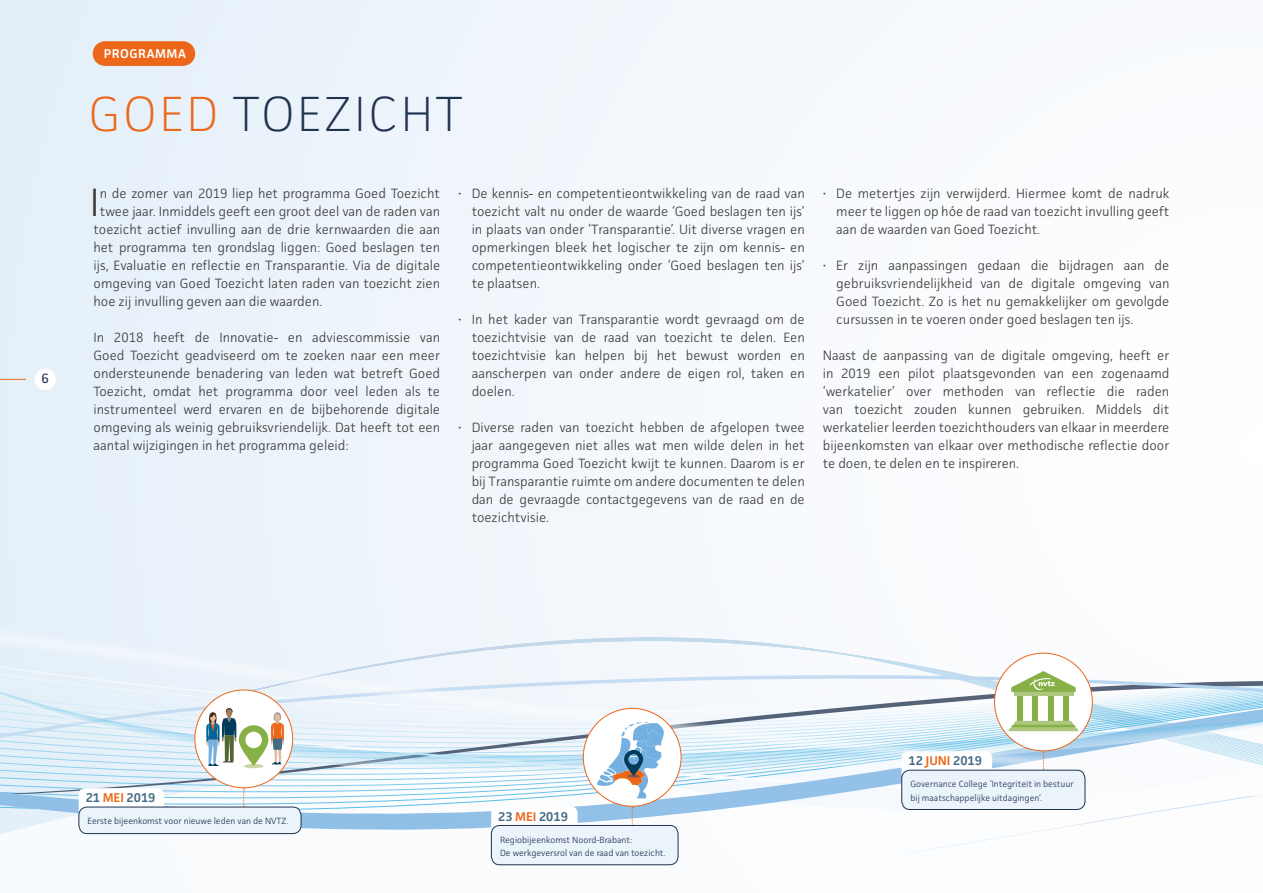
<style>
.page{position:relative;width:1263px;height:893px;background:#fff}
.page>*{position:absolute;margin:0;border:0;box-sizing:border-box;transform-origin:0 0}
.t1{font:200 49.5px "Facit";letter-spacing:.05em;color:#203350}
.t2{font:300 39.6px "Facit";color:#3c3c3b}
.t3{font:300 13.5px/18px "Facit";color:#3c3c3b;text-align:justify}
.t4{font:13.5px "Facit";color:#203350}
.t5{font:600 12.75px "Facit";color:#456a84}
.t6{font:600 12.75px "Facit";letter-spacing:.045em;color:#fff}
.t7{font:300 9px/13.5px "Facit";color:#203350}
.s1{color:#ec671a}
</style>
<div class="page">
<div style="left:0;top:0;width:1263px;height:893px;background:linear-gradient(to right,#e6f0f9,#fefeff)"></div>
<div style="left:34px;top:369px;width:22px;height:21px;background:#fff;border-radius:50%"></div>
<svg style="left:0;top:379px;width:26px;height:1px"></svg>
<svg style="left:0;top:855px;width:418px;height:38px"></svg>
<svg style="left:0;top:833px;width:418px;height:22px"></svg>
<svg style="left:0;top:490px;width:1263px;height:20px;fill:#f4f8fc"></svg>
<svg style="left:0;top:510px;width:1263px;height:25px"></svg>
<img style="left:418px;top:829px;width:845px;height:64px">
<img style="left:0;top:535px;width:1263px;height:294px">
<svg style="left:632px;top:807px;width:1px;height:18px"></svg>
<svg style="left:491px;top:806px;width:100px;height:25px"></svg>
<div style="left:491px;top:825px;width:187px;height:40px;background:#ebf3fb;border-radius:8px"></div>
<div style="left:491px;top:825px;width:187px;height:40px;border:1px solid #203350;border-radius:8px"></div>
<div style="left:583px;top:708px;width:98px;height:98px;background:#fff;border-radius:50%"></div>
<svg style="left:1043px;top:752px;width:1px;height:18px"></svg>
<svg style="left:901px;top:751px;width:104px;height:25px"></svg>
<div style="left:902px;top:770px;width:183px;height:39px;background:#ebf3fb;border-radius:8px"></div>
<div style="left:901px;top:770px;width:184px;height:40px;border:1px solid #203350;border-radius:8px"></div>
<div style="left:994px;top:653px;width:98px;height:98px;background:#fff;border-radius:50%"></div>
<svg style="left:243px;top:789px;width:2px;height:18px"></svg>
<svg style="left:79px;top:788px;width:98px;height:25px"></svg>
<div style="left:79px;top:807px;width:222px;height:27px;background:#ebf3fb;border-radius:8px"></div>
<div style="left:79px;top:807px;width:222px;height:27px;border:1px solid #203350;border-radius:8px"></div>
<div style="left:195px;top:690px;width:98px;height:98px;background:#fff;border-radius:50%"></div>
<div style="left:93px;top:41px;width:102px;height:25px;background:#ec671a;border-radius:12px"></div>
<svg style="left:597px;top:721px;width:67px;height:77px"></svg>
<hr style="left:244px;top:764px;width:19px;height:4px;background:#c7d6a4;border-radius:50%">
<svg style="left:205px;top:708px;width:80px;height:58px"></svg>
<div style="left:1018px;top:692px;width:5px;height:29px;background:#87b046"></div>
<div style="left:1033px;top:692px;width:5px;height:29px;background:#87b046"></div>
<div style="left:1048px;top:692px;width:5px;height:29px;background:#87b046"></div>
<div style="left:1063px;top:692px;width:5px;height:29px;background:#87b046"></div>
<hr style="left:1014px;top:691px;width:59px;height:4px;background:#aec67f">
<svg style="left:1011px;top:671px;width:65px;height:21px"></svg>
<svg style="left:1008px;top:721px;width:70px;height:10px"></svg>
<p class="t4" style="left:41px;top:370px;width:9px">6</p>
<p class="t6" style="left:104px;top:46px;width:84px">PROGRAMMA</p>
<h1 class="t1" style="left:89px;top:83px;width:376px"><span class="s1">GOED</span> TOEZICHT</h1>
<h2 class="t2" style="left:90px;top:178px;width:11px">I</h2>
<p class="t3" style="left:100px;top:184px;width:342px">n de zomer van 2019 liep het programma Goed Toezicht</p>
<p class="t3" style="left:100px;top:202px;width:342px">twee jaar. Inmiddels geeft een groot deel van de raden van</p>
<p class="t3" style="left:94px;top:220px;width:348px">toezicht actief invulling aan de drie kernwaarden die aan</p>
<p class="t3" style="left:94px;top:238px;width:348px">het programma ten grondslag liggen: Goed beslagen ten</p>
<p class="t3" style="left:94px;top:256px;width:348px">ijs, Evaluatie en reflectie en Transparantie. Via de digitale</p>
<p class="t3" style="left:94px;top:274px;width:348px">omgeving van Goed Toezicht laten raden van toezicht zien</p>
<p class="t3" style="left:94px;top:292px;width:230px">hoe zij invulling geven aan die waarden.</p>
<p class="t3" style="left:94px;top:328px;width:348px">In 2018 heeft de Innovatie- en adviescommissie van Goed Toezicht geadviseerd om te zoeken naar een meer ondersteunende benadering van leden wat betreft Goed Toezicht, omdat het programma door veel leden als te instrumenteel werd ervaren en de bijbehorende digitale omgeving als weinig gebruiksvriendelijk. Dat heeft tot een aantal wijzigingen in het programma geleid:</p>
<p class="t3" style="left:472px;top:184px;width:335px;text-indent:-14px">• De kennis- en competentieontwikkeling van de raad van toezicht valt nu onder de waarde ‘Goed beslagen ten ijs’ in plaats van onder ‘Transparantie’. Uit diverse vragen en opmerkingen bleek het logischer te zijn om kennis- en competentieontwikkeling onder ‘Goed beslagen ten ijs’ te plaatsen.</p>
<p class="t3" style="left:472px;top:310px;width:335px;text-indent:-14px">• In het kader van Transparantie wordt gevraagd om de toezichtvisie van de raad van toezicht te delen. Een toezichtvisie kan helpen bij het bewust worden en aanscherpen van onder andere de eigen rol, taken en doelen.</p>
<p class="t3" style="left:472px;top:418px;width:335px;text-indent:-14px">• Diverse raden van toezicht hebben de afgelopen twee jaar aangegeven niet alles wat men wilde delen in het programma Goed Toezicht kwijt te kunnen. Daarom is er bij Transparantie ruimte om andere documenten te delen dan de gevraagde contactgegevens van de raad en de toezichtvisie.</p>
<p class="t3" style="left:836px;top:184px;width:335px;text-indent:-14px">• De metertjes zijn verwijderd. Hiermee komt de nadruk meer te liggen op hóe de raad van toezicht invulling geeft aan de waarden van Goed Toezicht.</p>
<p class="t3" style="left:836px;top:256px;width:335px;text-indent:-14px">• Er zijn aanpassingen gedaan die bijdragen aan de gebruiksvriendelijkheid van de digitale omgeving van Goed Toezicht. Zo is het nu gemakkelijker om gevolgde cursussen in te voeren onder goed beslagen ten ijs.</p>
<p class="t3" style="left:823px;top:346px;width:348px">Naast de aanpassing van de digitale omgeving, heeft er in 2019 een pilot plaatsgevonden van een zogenaamd ‘werkatelier’ over methoden van reflectie die raden van toezicht zouden kunnen gebruiken. Middels dit werkatelier leerden toezichthouders van elkaar in meerdere bijeenkomsten van elkaar over methodische reflectie door te doen, te delen en te inspireren.</p>
<p class="t5" style="left:86px;top:790px;width:71px">21 <span class="s1">MEI</span> 2019</p>
<p class="t7" style="left:88px;top:814px;width:202px">Eerste bijeenkomst voor nieuwe leden van de NVTZ.</p>
<p class="t5" style="left:498px;top:808px;width:71px">23 <span class="s1">MEI</span> 2019</p>
<p class="t7" style="left:500px;top:832px;width:167px">Regiobijeenkomst Noord-Brabant:<br>De werkgeversrol van de raad van toezicht.</p>
<p class="t5" style="left:908px;top:753px;width:75px">12 <span class="s1">JUNI</span> 2019</p>
<p class="t7" style="left:910px;top:777px;width:165px">Governance College ‘Integriteit in bestuur bij maatschappelijke uitdagingen’.</p>
</div>
